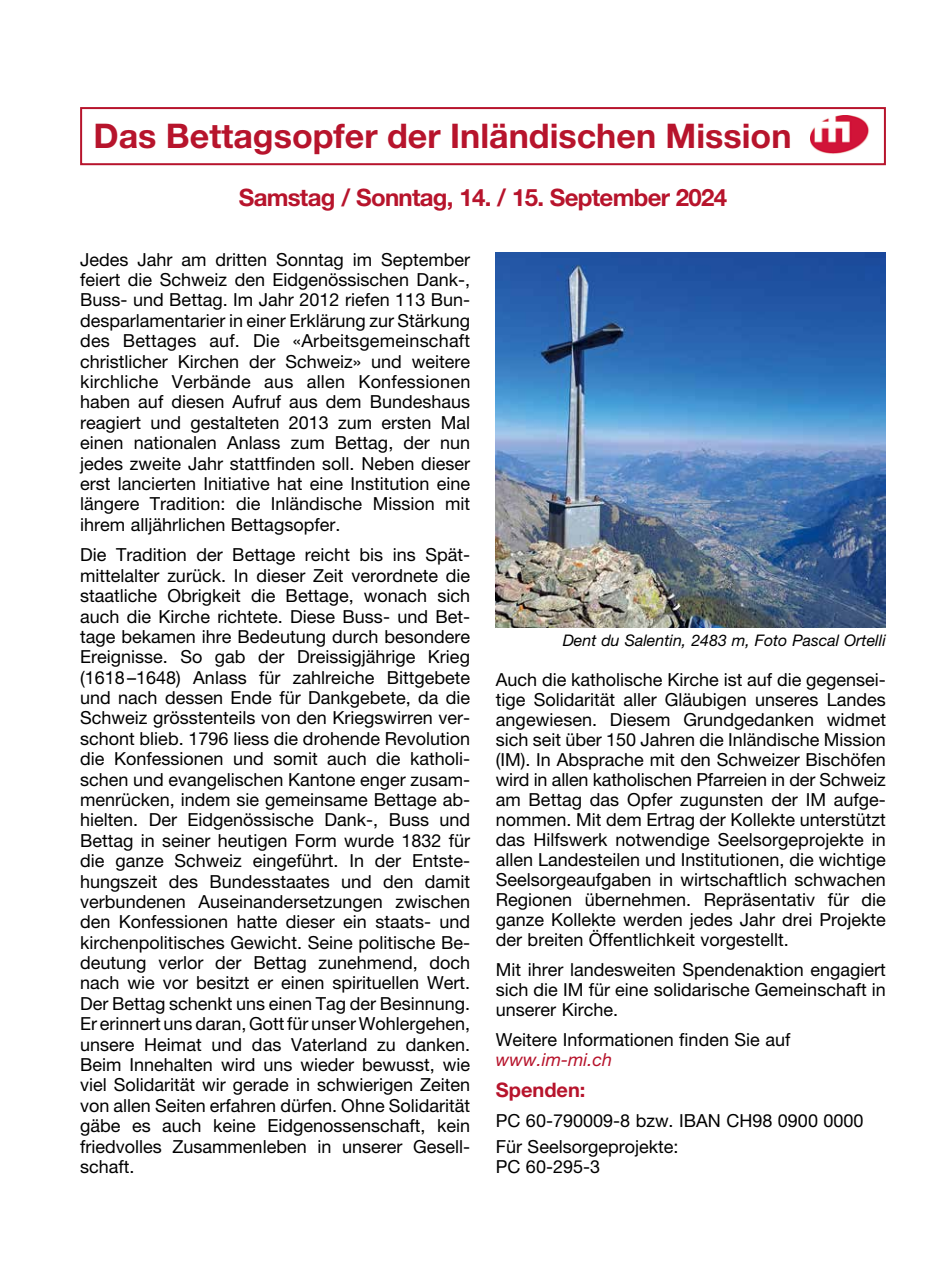
<style>
.page{position:relative;width:942px;height:1276px;background:#fff}
.page>*{position:absolute;margin:0;border:0;box-sizing:border-box;transform-origin:0 0}
.t1{font:700 34px "Helvetica Neue LT Pro";color:#b7142c}
.t2{font:700 24px "Helvetica Neue LT Pro";letter-spacing:-.03em;color:#b7142c}
.t3{font:700 20px "Helvetica Neue LT Pro";color:#b7142c}
.t4{font:18px/20.4px "Helvetica Neue LT Pro";color:#000;text-align:justify}
.t5{font:italic 18px "Helvetica Neue LT Pro";color:#b7142c}
.t6{font:italic 16px "Helvetica Neue LT Pro";color:#000}
</style>
<div class="page">
<div style="left:80px;top:107px;width:805px;height:58px;border:2px solid #b7142c"></div>
<img style="left:810px;top:116px;width:59px;height:38px">
<img style="left:495px;top:253px;width:390px;height:374px">
<h1 class="t1" style="left:93px;top:115px;width:699px">Das Bettagsopfer der Inländischen Mission</h1>
<h2 class="t2" style="left:239px;top:183px;width:489px">Samstag / Sonntag, 14. / 15. September 2024</h2>
<p class="t4" style="left:80px;top:249px;width:391px">Jedes Jahr am dritten Sonntag im September feiert die Schweiz den Eidgenössischen Dank-, Buss- und Bettag. Im Jahr 2012 riefen 113 Bun&shy;desparlamentarier in einer Erklärung zur Stärkung des Bettages auf. Die «Arbeitsgemeinschaft christlicher Kirchen der Schweiz» und weitere kirchliche Verbände aus allen Konfessionen haben auf diesen Aufruf aus dem Bundeshaus reagiert und gestalteten 2013 zum ersten Mal einen nationalen Anlass zum Bettag, der nun jedes zweite Jahr stattfinden soll. Neben dieser erst lancierten Initiative hat eine Institution eine längere Tradition: die Inländische Mission mit ihrem alljährlichen Bettagsopfer.</p>
<p class="t4" style="left:80px;top:544px;width:391px">Die Tradition der Bettage reicht bis ins Spät&shy;mittelalter zurück. In dieser Zeit verordnete die staatliche Obrigkeit die Bettage, wonach sich auch die Kirche richtete. Diese Buss- und Bet&shy;tage bekamen ihre Bedeutung durch besondere Ereignisse. So gab der Dreissigjährige Krieg (1618–1648) Anlass für zahlreiche Bittgebete und nach dessen Ende für Dankgebete, da die Schweiz grösstenteils von den Kriegswirren ver&shy;schont blieb. 1796 liess die drohende Revolution die Konfessionen und somit auch die katholi&shy;schen und evangelischen Kantone enger zusam&shy;menrücken, indem sie gemeinsame Bettage ab - hielten. Der Eidgenössische Dank-, Buss und Bettag in seiner heutigen Form wurde 1832 für die ganze Schweiz eingeführt. In der Entste&shy;hungszeit des Bundesstaates und den damit verbundenen Auseinandersetzungen zwischen den Konfessionen hatte dieser ein staats- und kirchenpolitisches Gewicht. Seine politische Be - deutung verlor der Bettag zunehmend, doch nach wie vor besitzt er einen spirituellen Wert.<br>Der Bettag schenkt uns einen Tag der Besinnung.<br>Er erinnert uns daran, Gott für unser Wohlergehen, unsere Heimat und das Vaterland zu danken.<br>Beim Innehalten wird uns wieder bewusst, wie viel Solidarität wir gerade in schwierigen Zeiten von allen Seiten erfahren dürfen. Ohne Solidarität gäbe es auch keine Eidgenossenschaft, kein friedvolles Zusammenleben in unserer Gesell&shy;schaft.</p>
<p class="t6" style="left:562px;top:630px;width:324px">Dent du Salentin, 2483 m, Foto Pascal Ortelli</p>
<p class="t4" style="left:495px;top:669px;width:391px">Auch die katholische Kirche ist auf die gegensei&shy;tige Solidarität aller Gläubigen unseres Landes angewiesen. Diesem Grundgedanken widmet sich seit über 150 Jahren die Inländische Mission (IM). In Absprache mit den Schweizer Bischöfen wird in allen katholischen Pfarreien in der Schweiz am Bettag das Opfer zugunsten der IM aufge&shy;nommen. Mit dem Ertrag der Kollekte unterstützt das Hilfswerk notwendige Seelsorgeprojekte in allen Landesteilen und Institutionen, die wichtige Seelsorgeaufgaben in wirtschaftlich schwachen Regionen übernehmen. Repräsentativ für die ganze Kollekte werden jedes Jahr drei Projekte der breiten Öffentlichkeit vorgestellt.</p>
<p class="t4" style="left:495px;top:959px;width:391px">Mit ihrer landesweiten Spendenaktion engagiert sich die IM für eine solidarische Gemeinschaft in unserer Kirche.</p>
<p class="t4" style="left:495px;top:1029px;width:296px">Weitere Informationen finden Sie auf</p>
<p class="t5" style="left:495px;top:1048px;width:118px">www.im-mi.ch</p>
<p class="t3" style="left:495px;top:1077px;width:91px">Spenden:</p>
<p class="t4" style="left:495px;top:1107px;width:369px;line-height:26px">PC 60-790009-8 bzw. IBAN CH98 0900 0000<br>Für Seelsorgeprojekte:</p>
<p class="t4" style="left:495px;top:1156px;width:106px">PC 60-295-3</p>
</div>
